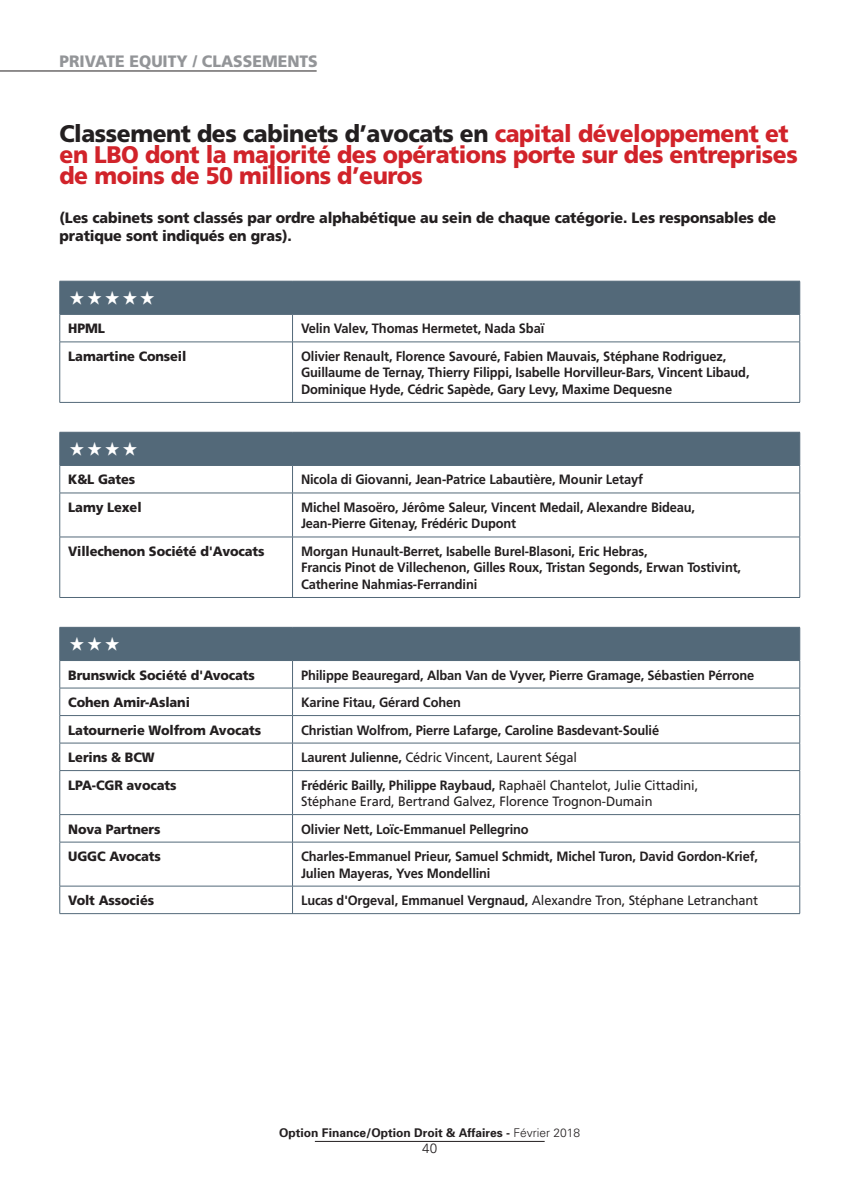
<style>
.page{position:relative;width:866px;height:1195px;background:#fff}
.page>*{position:absolute;margin:0;border:0;box-sizing:border-box;transform-origin:0 0}
.t1{font:900 24px/21px "Frutiger";letter-spacing:-.02em;color:#d1232a;scale:.95 1}
.t2{font:900 16.5px "Frutiger";color:#939598;scale:.95 1}
.t3{font:900 15px/18px "Frutiger";letter-spacing:-.01em;color:#231f20;scale:.95 1}
.t4{font:700 13.5px/16.5px "Frutiger";letter-spacing:-.01em;color:#231f20;scale:.95 1}
.t5{font:13.5px/16.5px "Frutiger";letter-spacing:-.01em;color:#231f20;scale:.95 1}
.t6{font:900 13.5px "Frutiger";letter-spacing:-.01em;color:#231f20;scale:.95 1}
.t7{font:300 13.5px "Univers";color:#231f20}
.t8{font:700 12px "Univers";color:#231f20}
.s1{color:#231f20}
.s2{font-weight:700}
.s3{font-weight:300}
</style>
<div class="page">
<hr style="left:0;top:71px;width:316px;height:1px;background:#231f20">
<hr style="left:315px;top:1141px;width:229px;height:1px;background:#231f20">
<svg style="left:60px;top:282px;width:739px;height:378px"></svg>
<hr style="left:59px;top:281px;width:233px;height:1px;background:#536979">
<hr style="left:59px;top:281px;width:1px;height:33px;background:#536979">
<hr style="left:292px;top:281px;width:507px;height:1px;background:#536979">
<hr style="left:799px;top:281px;width:1px;height:33px;background:#536979">
<hr style="left:59px;top:314px;width:233px;height:1px;background:#536979">
<svg style="left:59px;top:315px;width:1px;height:27px"></svg>
<hr style="left:292px;top:314px;width:507px;height:1px;background:#536979">
<svg style="left:292px;top:315px;width:1px;height:27px"></svg>
<svg style="left:799px;top:315px;width:1px;height:27px"></svg>
<hr style="left:59px;top:342px;width:233px;height:1px;background:#536979">
<hr style="left:59px;top:342px;width:1px;height:60px;background:#536979">
<hr style="left:292px;top:342px;width:507px;height:1px;background:#536979">
<hr style="left:292px;top:342px;width:1px;height:60px;background:#536979">
<hr style="left:799px;top:342px;width:1px;height:60px;background:#536979">
<hr style="left:59px;top:402px;width:740px;height:1px;background:#536979">
<hr style="left:59px;top:432px;width:233px;height:1px;background:#536979">
<hr style="left:59px;top:432px;width:1px;height:33px;background:#536979">
<hr style="left:292px;top:432px;width:507px;height:1px;background:#536979">
<hr style="left:799px;top:432px;width:1px;height:33px;background:#536979">
<hr style="left:59px;top:465px;width:233px;height:1px;background:#536979">
<svg style="left:59px;top:466px;width:1px;height:27px"></svg>
<hr style="left:292px;top:465px;width:507px;height:1px;background:#536979">
<svg style="left:292px;top:466px;width:1px;height:27px"></svg>
<svg style="left:799px;top:466px;width:1px;height:27px"></svg>
<hr style="left:59px;top:493px;width:233px;height:1px;background:#536979">
<hr style="left:59px;top:493px;width:1px;height:44px;background:#536979">
<hr style="left:292px;top:493px;width:507px;height:1px;background:#536979">
<hr style="left:292px;top:493px;width:1px;height:44px;background:#536979">
<hr style="left:799px;top:493px;width:1px;height:44px;background:#536979">
<hr style="left:59px;top:537px;width:233px;height:1px;background:#536979">
<hr style="left:59px;top:537px;width:1px;height:60px;background:#536979">
<hr style="left:292px;top:537px;width:507px;height:1px;background:#536979">
<hr style="left:292px;top:537px;width:1px;height:60px;background:#536979">
<hr style="left:799px;top:537px;width:1px;height:60px;background:#536979">
<hr style="left:59px;top:597px;width:740px;height:1px;background:#536979">
<hr style="left:59px;top:627px;width:233px;height:1px;background:#536979">
<hr style="left:59px;top:628px;width:1px;height:32px;background:#536979">
<hr style="left:292px;top:627px;width:507px;height:1px;background:#536979">
<hr style="left:799px;top:628px;width:1px;height:32px;background:#536979">
<hr style="left:59px;top:660px;width:233px;height:1px;background:#536979">
<hr style="left:292px;top:660px;width:507px;height:1px;background:#536979">
<hr style="left:59px;top:688px;width:233px;height:1px;background:#536979">
<hr style="left:292px;top:688px;width:507px;height:1px;background:#536979">
<hr style="left:59px;top:715px;width:233px;height:1px;background:#536979">
<hr style="left:292px;top:715px;width:507px;height:1px;background:#536979">
<hr style="left:59px;top:743px;width:233px;height:1px;background:#536979">
<svg style="left:59px;top:661px;width:1px;height:109px"></svg>
<hr style="left:292px;top:743px;width:507px;height:1px;background:#536979">
<svg style="left:292px;top:661px;width:1px;height:109px"></svg>
<svg style="left:799px;top:661px;width:1px;height:109px"></svg>
<hr style="left:59px;top:770px;width:233px;height:1px;background:#536979">
<hr style="left:59px;top:771px;width:1px;height:43px;background:#536979">
<hr style="left:292px;top:770px;width:507px;height:1px;background:#536979">
<hr style="left:292px;top:771px;width:1px;height:43px;background:#536979">
<hr style="left:799px;top:771px;width:1px;height:43px;background:#536979">
<hr style="left:59px;top:814px;width:233px;height:1px;background:#536979">
<svg style="left:59px;top:815px;width:1px;height:27px"></svg>
<hr style="left:292px;top:814px;width:507px;height:1px;background:#536979">
<svg style="left:292px;top:815px;width:1px;height:27px"></svg>
<svg style="left:799px;top:815px;width:1px;height:27px"></svg>
<hr style="left:59px;top:842px;width:233px;height:1px;background:#536979">
<hr style="left:59px;top:842px;width:1px;height:44px;background:#536979">
<hr style="left:292px;top:842px;width:507px;height:1px;background:#536979">
<hr style="left:292px;top:842px;width:1px;height:44px;background:#536979">
<hr style="left:799px;top:842px;width:1px;height:44px;background:#536979">
<hr style="left:59px;top:886px;width:233px;height:1px;background:#536979">
<svg style="left:59px;top:886px;width:1px;height:27px"></svg>
<hr style="left:292px;top:886px;width:507px;height:1px;background:#536979">
<svg style="left:292px;top:886px;width:1px;height:27px"></svg>
<svg style="left:799px;top:886px;width:1px;height:27px"></svg>
<hr style="left:59px;top:913px;width:740px;height:1px;background:#536979">
<svg style="left:70px;top:290px;width:84px;height:14px"></svg>
<svg style="left:70px;top:442px;width:67px;height:13px"></svg>
<svg style="left:70px;top:637px;width:49px;height:14px"></svg>
<p class="t2" style="left:59px;top:51px;width:273px">PRIVATE EQUITY / CLASSEMENTS</p>
<h1 class="t1" style="left:59px;top:123px;width:778px"><span class="s1">Classement des cabinets d’avocats en</span> capital développement et en LBO dont la majorité des opérations porte sur des entreprises de moins de 50 millions d’euros</h1>
<p class="t3" style="left:59px;top:208px;width:755px">(Les cabinets sont classés par ordre alphabétique au sein de chaque catégorie. Les responsables de pratique sont indiqués en gras).</p>
<p class="t6" style="left:68px;top:321px;width:40px">HPML</p>
<p class="t4" style="left:301px;top:320px;width:257px">Velin Valev, Thomas Hermetet, Nada Sbaï</p>
<p class="t6" style="left:68px;top:348px;width:126px">Lamartine Conseil</p>
<p class="t4" style="left:301px;top:348px;width:473px">Olivier Renault, Florence Savouré, Fabien Mauvais, Stéphane Rodriguez,<br>Guillaume de Ternay, Thierry Filippi, Isabelle Horvilleur-Bars, Vincent Libaud,<br>Dominique Hyde, Cédric Sapède, Gary Levy, Maxime Dequesne</p>
<p class="t6" style="left:68px;top:472px;width:72px">K&amp;L Gates</p>
<p class="t4" style="left:301px;top:471px;width:361px">Nicola di Giovanni, Jean-Patrice Labautière, Mounir Letayf</p>
<p class="t6" style="left:68px;top:499px;width:79px">Lamy Lexel</p>
<p class="t4" style="left:301px;top:499px;width:416px">Michel Masoëro, Jérôme Saleur, Vincent Medail, Alexandre Bideau,<br>Jean-Pierre Gitenay, Frédéric Dupont</p>
<p class="t6" style="left:68px;top:543px;width:208px">Villechenon Société d'Avocats</p>
<p class="t4" style="left:301px;top:543px;width:464px">Morgan Hunault-Berret, Isabelle Burel-Blasoni, Eric Hebras,<br>Francis Pinot de Villechenon, Gilles Roux, Tristan Segonds, Erwan Tostivint,<br>Catherine Nahmias-Ferrandini</p>
<p class="t6" style="left:68px;top:667px;width:198px">Brunswick Société d'Avocats</p>
<p class="t4" style="left:301px;top:666px;width:478px">Philippe Beauregard, Alban Van de Vyver, Pierre Gramage, Sébastien Pérrone</p>
<p class="t6" style="left:68px;top:694px;width:130px">Cohen Amir-Aslani</p>
<p class="t4" style="left:301px;top:694px;width:170px">Karine Fitau, Gérard Cohen</p>
<p class="t6" style="left:68px;top:722px;width:204px">Latournerie Wolfrom Avocats</p>
<p class="t4" style="left:301px;top:721px;width:378px">Christian Wolfrom, Pierre Lafarge, Caroline Basdevant-Soulié</p>
<p class="t6" style="left:68px;top:749px;width:92px">Lerins &amp; BCW</p>
<p class="t5" style="left:301px;top:749px;width:292px"><span class="s2">Laurent Julienne,</span> Cédric Vincent, Laurent Ségal</p>
<p class="t6" style="left:68px;top:777px;width:115px">LPA-CGR avocats</p>
<p class="t5" style="left:301px;top:777px;width:419px"><span class="s2">Frédéric Bailly, Philippe Raybaud,</span> Raphaël Chantelot, Julie Cittadini,<br>Stéphane Erard, Bertrand Galvez, Florence Trognon-Dumain</p>
<p class="t6" style="left:68px;top:821px;width:99px">Nova Partners</p>
<p class="t4" style="left:301px;top:821px;width:241px">Olivier Nett, Loïc-Emmanuel Pellegrino</p>
<p class="t6" style="left:68px;top:848px;width:99px">UGGC Avocats</p>
<p class="t4" style="left:301px;top:848px;width:482px">Charles-Emmanuel Prieur, Samuel Schmidt, Michel Turon, David Gordon-Krief,<br>Julien Mayeras, Yves Mondellini</p>
<p class="t6" style="left:68px;top:892px;width:92px">Volt Associés</p>
<p class="t5" style="left:301px;top:892px;width:482px"><span class="s2">Lucas d'Orgeval, Emmanuel Vergnaud,</span> Alexandre Tron, Stéphane Letranchant</p>
<p class="t8" style="left:279px;top:1125px;width:302px">Option Finance/Option Droit &amp; Affaires - <span class="s3">Février 2018</span></p>
<p class="t7" style="left:422px;top:1140px;width:17px">40</p>
</div>
